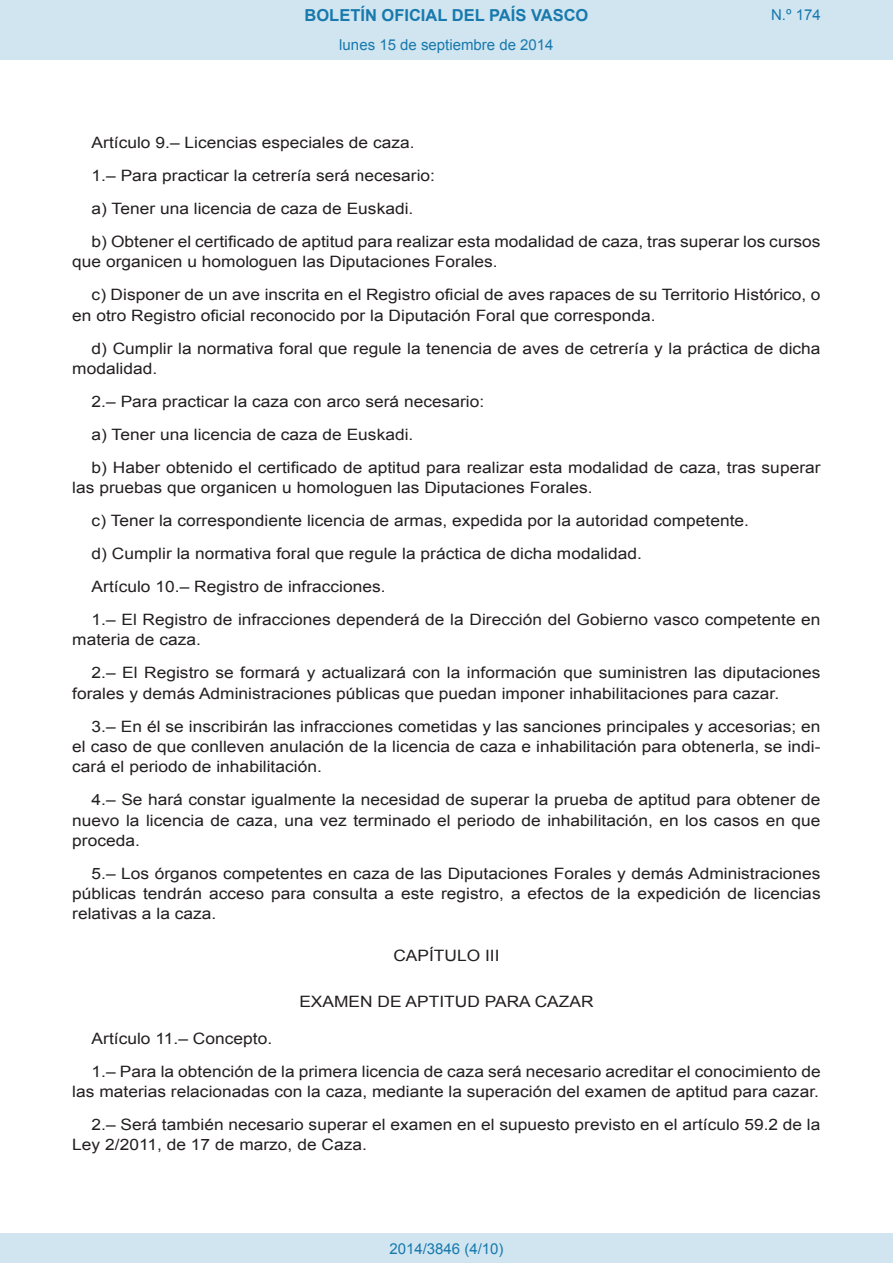
<style>
.page{position:relative;width:893px;height:1263px;background:#fff}
.page>*{position:absolute;margin:0;border:0;box-sizing:border-box;transform-origin:0 0}
.t1{font:700 16.5px "Arial";color:#1879ad}
.BOPVDetalle{font:15.6px/20.2px "Arial";color:#231f20;scale:1.11 1}
.BOPVClave{font:15.6px "Arial";color:#231f20;scale:1.11 1}
.Paginacion_Centro{font:15px "Arial";color:#1879ad}
</style>
<div class="page">
<div style="left:0;top:0;width:893px;height:60px;background:#d0e5f0"></div>
<div style="left:0;top:1233px;width:893px;height:30px;background:#d0e5f0"></div>
<p class="t1" style="left:305px;top:4px;width:285px">BOLETÍN OFICIAL DEL PAÍS VASCO</p>
<p class="Paginacion_Centro" style="left:339px;top:35px;width:216px">lunes 15 de septiembre de 2014</p>
<p class="Paginacion_Centro" style="left:771px;top:5px;width:51px">N.º 174</p>
<p class="BOPVDetalle" style="left:92px;top:133px;width:293px">Artículo 9.– Licencias especiales de caza.</p>
<p class="BOPVDetalle" style="left:92px;top:166px;width:311px">1.– Para practicar la cetrería será necesario:</p>
<p class="BOPVDetalle" style="left:92px;top:199px;width:291px">a) Tener una licencia de caza de Euskadi.</p>
<p class="BOPVDetalle" style="left:72px;top:232px;width:676px;text-indent:19px">b) Obtener el certificado de aptitud para realizar esta modalidad de caza, tras superar los cursos que organicen u homologuen las Diputaciones Forales.</p>
<p class="BOPVDetalle" style="left:72px;top:285px;width:676px;text-indent:19px">c) Disponer de un ave inscrita en el Registro oficial de aves rapaces de su Territorio Histórico, o en otro Registro oficial reconocido por la Diputación Foral que corresponda.</p>
<p class="BOPVDetalle" style="left:72px;top:338px;width:676px;text-indent:19px">d) Cumplir la normativa foral que regule la tenencia de aves de cetrería y la práctica de dicha modalidad.</p>
<p class="BOPVDetalle" style="left:92px;top:391px;width:355px">2.– Para practicar la caza con arco será necesario:</p>
<p class="BOPVDetalle" style="left:92px;top:424px;width:291px">a) Tener una licencia de caza de Euskadi.</p>
<p class="BOPVDetalle" style="left:72px;top:457px;width:676px;text-indent:19px">b) Haber obtenido el certificado de aptitud para realizar esta modalidad de caza, tras superar las pruebas que organicen u homologuen las Diputaciones Forales.</p>
<p class="BOPVDetalle" style="left:92px;top:511px;width:594px">c) Tener la correspondiente licencia de armas, expedida por la autoridad competente.</p>
<p class="BOPVDetalle" style="left:92px;top:544px;width:497px">d) Cumplir la normativa foral que regule la práctica de dicha modalidad.</p>
<p class="BOPVDetalle" style="left:92px;top:577px;width:266px">Artículo 10.– Registro de infracciones.</p>
<p class="BOPVDetalle" style="left:72px;top:610px;width:676px;text-indent:19px">1.– El Registro de infracciones dependerá de la Dirección del Gobierno vasco competente en materia de caza.</p>
<p class="BOPVDetalle" style="left:72px;top:663px;width:676px;text-indent:19px">2.– El Registro se formará y actualizará con la información que suministren las diputaciones forales y demás Administraciones públicas que puedan imponer inhabilitaciones para cazar.</p>
<p class="BOPVDetalle" style="left:72px;top:716px;width:676px;text-align:justify;text-indent:19px">3.– En él se inscribirán las infracciones cometidas y las sanciones principales y accesorias; en el caso de que conlleven anulación de la licencia de caza e inhabilitación para obtenerla, se indi&shy;cará el periodo de inhabilitación.</p>
<p class="BOPVDetalle" style="left:72px;top:790px;width:676px;text-align:justify;text-indent:19px">4.– Se hará constar igualmente la necesidad de superar la prueba de aptitud para obtener de nuevo la licencia de caza, una vez terminado el periodo de inhabilitación, en los casos en que proceda.</p>
<p class="BOPVDetalle" style="left:72px;top:863px;width:676px;text-align:justify;text-indent:19px">5.– Los órganos competentes en caza de las Diputaciones Forales y demás Administraciones públicas tendrán acceso para consulta a este registro, a efectos de la expedición de licencias relativas a la caza.</p>
<p class="BOPVClave" style="left:393px;top:945px;width:97px">CAPÍTULO III</p>
<p class="BOPVClave" style="left:299px;top:991px;width:267px">EXAMEN DE APTITUD PARA CAZAR</p>
<p class="BOPVDetalle" style="left:92px;top:1028px;width:164px">Artículo 11.– Concepto.</p>
<p class="BOPVDetalle" style="left:72px;top:1061px;width:676px;text-align:right">1.– Para la obtención de la primera licencia de caza será necesario acreditar el conocimiento de las materias relacionadas con la caza, mediante la superación del examen de aptitud para cazar.</p>
<p class="BOPVDetalle" style="left:72px;top:1115px;width:675px;text-indent:19px">2.– Será también necesario superar el examen en el supuesto previsto en el artículo 59.2 de la<br>Ley 2/2011, de 17 de marzo, de Caza.</p>
<p class="Paginacion_Centro" style="left:389px;top:1238px;width:116px">2014/3846 (4/10)</p>
</div>
